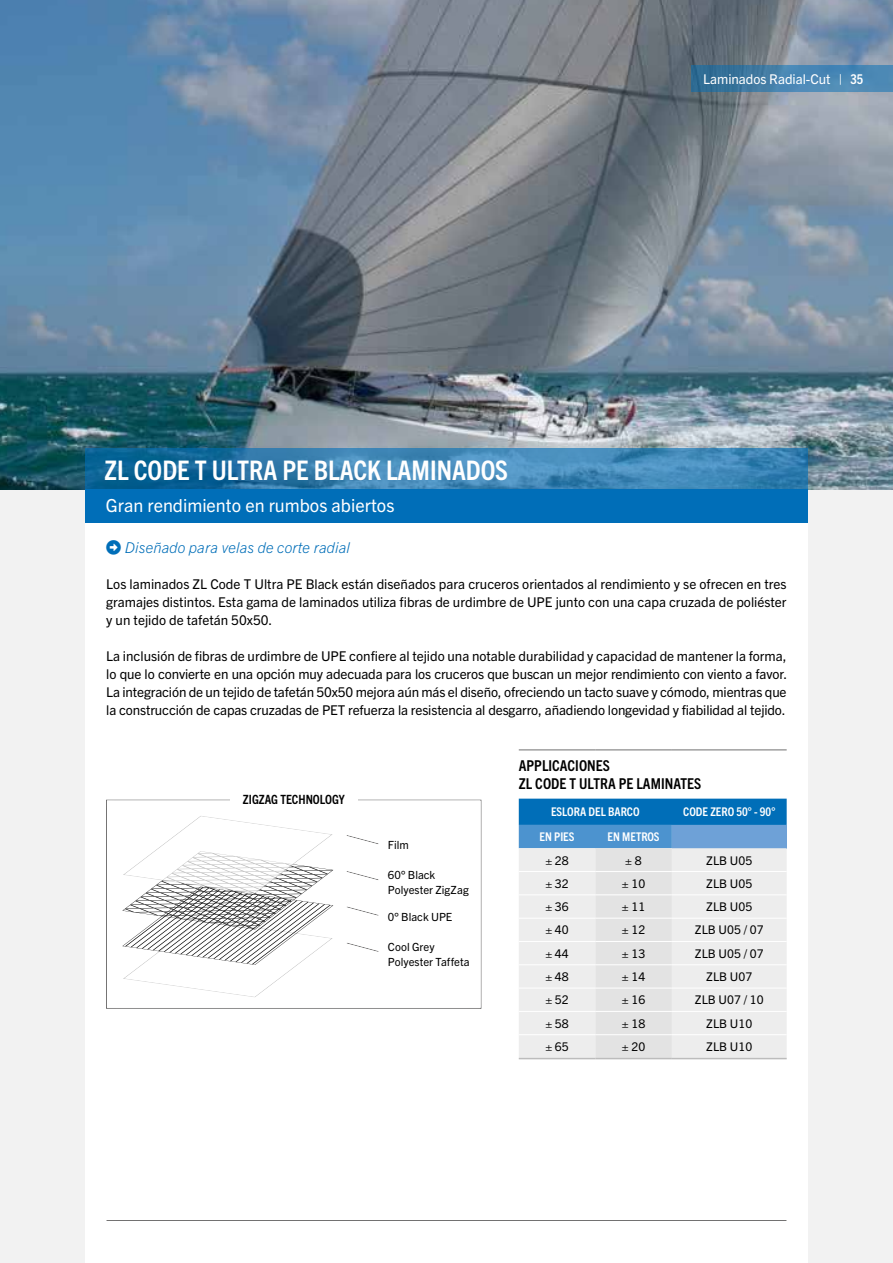
<style>
.page{position:relative;width:893px;height:1263px;background:#f2f2f2}
.page>*{position:absolute;margin:0;border:0;box-sizing:border-box;transform-origin:0 0}
.t1{font:700 condensed 27px "Trade Gothic Next LT Pro";color:#fff}
.t2{font:18px "Trade Gothic Next LT Pro";color:#fff}
.t3{font:700 condensed 15px/18px "Trade Gothic Next LT Pro";letter-spacing:.005em;color:#000}
.t4{font:italic 300 15px "Trade Gothic Next LT Pro";letter-spacing:.01em;color:#006eb8}
.t5{font:13.5px/18px "Trade Gothic Next LT Pro";letter-spacing:-.005em;color:#000;text-align:justify}
.t6{font:13.5px "Trade Gothic Next LT Pro";color:#fff}
.t7{font:700 condensed 12.75px "Trade Gothic Next LT Pro";color:#000}
.t8{font:12px "Trade Gothic Next LT Pro";color:#000}
.t9{font:700 condensed 12px "Trade Gothic Next LT Pro";color:#fff}
.t10{font:11.25px/15px "Trade Gothic Next LT Pro";color:#000}
.s1{font-weight:700;font-stretch:condensed}
</style>
<div class="page">
<div style="left:85px;top:134px;width:723px;height:1129px;background:#fff"></div>
<img style="left:0;top:0;width:893px;height:489px">
<div style="left:85px;top:489px;width:723px;height:34px;background:#006eb8"></div>
<svg style="left:85px;top:449px;width:723px;height:40px;background:#3580b0"></svg>
<svg style="left:122px;top:816px;width:211px;height:181px"></svg>
<div style="left:344px;top:874px;width:35px;height:6px;background:#000;opacity:.75"></div>
<div style="left:344px;top:838px;width:35px;height:6px;background:#000;opacity:.75"></div>
<div style="left:344px;top:909px;width:35px;height:7px;background:#000;opacity:.75"></div>
<div style="left:344px;top:945px;width:35px;height:7px;background:#000;opacity:.75"></div>
<hr style="left:106px;top:1218px;width:681px;height:4px;background:#000;opacity:.75">
<svg style="left:519px;top:799px;width:268px;height:259px;background:#c4d5e2"></svg>
<hr style="left:519px;top:750px;width:76px;height:1px;background:#706f6f">
<hr style="left:595px;top:750px;width:77px;height:1px;background:#706f6f">
<hr style="left:672px;top:750px;width:115px;height:1px;background:#706f6f">
<hr style="left:519px;top:871px;width:76px;height:1px;background:#fff">
<hr style="left:595px;top:871px;width:77px;height:1px;background:#fff">
<hr style="left:672px;top:871px;width:115px;height:1px;background:#fff">
<hr style="left:519px;top:894px;width:76px;height:1px;background:#fff">
<hr style="left:595px;top:894px;width:77px;height:1px;background:#fff">
<hr style="left:672px;top:894px;width:115px;height:1px;background:#fff">
<hr style="left:519px;top:941px;width:76px;height:1px;background:#fff">
<hr style="left:595px;top:941px;width:77px;height:1px;background:#fff">
<hr style="left:672px;top:941px;width:115px;height:1px;background:#fff">
<hr style="left:519px;top:964px;width:76px;height:1px;background:#fff">
<hr style="left:595px;top:964px;width:77px;height:1px;background:#fff">
<hr style="left:672px;top:964px;width:115px;height:1px;background:#fff">
<hr style="left:519px;top:988px;width:76px;height:1px;background:#fff">
<hr style="left:595px;top:988px;width:77px;height:1px;background:#fff">
<hr style="left:672px;top:988px;width:115px;height:1px;background:#fff">
<hr style="left:519px;top:1034px;width:76px;height:1px;background:#fff">
<hr style="left:595px;top:1034px;width:77px;height:1px;background:#fff">
<hr style="left:672px;top:1034px;width:115px;height:1px;background:#fff">
<hr style="left:519px;top:1058px;width:76px;height:1px;background:#bcbcbc">
<hr style="left:595px;top:1058px;width:77px;height:1px;background:#bcbcbc">
<hr style="left:672px;top:1058px;width:115px;height:1px;background:#bcbcbc">
<hr style="left:519px;top:918px;width:76px;height:1px;background:#fff">
<hr style="left:595px;top:918px;width:77px;height:1px;background:#fff">
<hr style="left:672px;top:918px;width:115px;height:1px;background:#fff">
<hr style="left:519px;top:1011px;width:76px;height:1px;background:#fff">
<hr style="left:595px;top:1011px;width:77px;height:1px;background:#fff">
<hr style="left:672px;top:1011px;width:115px;height:1px;background:#fff">
<svg style="left:691px;top:66px;width:202px;height:26px;background:#437faa"></svg>
<h1 class="t1" style="left:105px;top:452px;width:405px">ZL CODE T ULTRA PE BLACK LAMINADOS</h1>
<h2 class="t2" style="left:106px;top:492px;width:290px">Gran rendimiento en rumbos abiertos</h2>
<p class="t6" style="left:703px;top:70px;width:162px">Laminados Radial-Cut | <span class="s1">35</span></p>
<p class="t4" style="left:125px;top:537px;width:226px">Diseñado para velas de corte radial</p>
<p class="t5" style="left:106px;top:574px;width:682px">Los laminados ZL Code T Ultra PE Black están diseñados para cruceros orientados al rendimiento y se ofrecen en tres gramajes distintos. Esta gama de laminados utiliza fibras de urdimbre de UPE junto con una capa cruzada de poliéster y un tejido de tafetán 50x50.</p>
<p class="t5" style="left:106px;top:646px;width:682px">La inclusión de fibras de urdimbre de UPE confiere al tejido una notable durabilidad y capacidad de mantener la forma, lo que lo convierte en una opción muy adecuada para los cruceros que buscan un mejor rendimiento con viento a favor.<br>La integración de un tejido de tafetán 50x50 mejora aún más el diseño, ofreciendo un tacto suave y cómodo, mientras que la construcción de capas cruzadas de PET refuerza la resistencia al desgarro, añadiendo longevidad y fiabilidad al tejido.</p>
<p class="t7" style="left:243px;top:791px;width:103px">ZIGZAG TECHNOLOGY</p>
<p class="t10" style="left:388px;top:836px;width:23px">Film</p>
<p class="t10" style="left:388px;top:866px;width:82px">60° Black<br>Polyester ZigZag</p>
<p class="t10" style="left:388px;top:908px;width:66px">0° Black UPE</p>
<p class="t10" style="left:388px;top:938px;width:83px">Cool Grey<br>Polyester Taffeta</p>
<p class="t3" style="left:519px;top:756px;width:184px">APPLICACIONES<br>ZL CODE T ULTRA PE LAMINATES</p>
<p class="t9" style="left:551px;top:804px;width:90px">ESLORA DEL BARCO</p>
<p class="t9" style="left:683px;top:804px;width:94px">CODE ZERO 50° - 90°</p>
<p class="t9" style="left:540px;top:829px;width:36px">EN PIES</p>
<p class="t9" style="left:607px;top:829px;width:54px">EN METROS</p>
<p class="t8" style="left:545px;top:852px;width:25px">± 28</p>
<p class="t8" style="left:625px;top:852px;width:18px">± 8</p>
<p class="t8" style="left:706px;top:852px;width:48px">ZLB U05</p>
<p class="t8" style="left:545px;top:875px;width:25px">± 32</p>
<p class="t8" style="left:622px;top:875px;width:25px">± 10</p>
<p class="t8" style="left:706px;top:875px;width:48px">ZLB U05</p>
<p class="t8" style="left:545px;top:898px;width:25px">± 36</p>
<p class="t8" style="left:622px;top:898px;width:25px">± 11</p>
<p class="t8" style="left:706px;top:898px;width:48px">ZLB U05</p>
<p class="t8" style="left:545px;top:922px;width:25px">± 40</p>
<p class="t8" style="left:622px;top:922px;width:25px">± 12</p>
<p class="t8" style="left:695px;top:922px;width:70px">ZLB U05 / 07</p>
<p class="t8" style="left:545px;top:945px;width:25px">± 44</p>
<p class="t8" style="left:622px;top:945px;width:25px">± 13</p>
<p class="t8" style="left:695px;top:945px;width:70px">ZLB U05 / 07</p>
<p class="t8" style="left:545px;top:968px;width:25px">± 48</p>
<p class="t8" style="left:622px;top:968px;width:25px">± 14</p>
<p class="t8" style="left:706px;top:968px;width:48px">ZLB U07</p>
<p class="t8" style="left:545px;top:992px;width:25px">± 52</p>
<p class="t8" style="left:622px;top:992px;width:25px">± 16</p>
<p class="t8" style="left:695px;top:992px;width:70px">ZLB U07 / 10</p>
<p class="t8" style="left:545px;top:1015px;width:25px">± 58</p>
<p class="t8" style="left:622px;top:1015px;width:25px">± 18</p>
<p class="t8" style="left:706px;top:1015px;width:48px">ZLB U10</p>
<p class="t8" style="left:545px;top:1038px;width:25px">± 65</p>
<p class="t8" style="left:622px;top:1038px;width:25px">± 20</p>
<p class="t8" style="left:706px;top:1038px;width:48px">ZLB U10</p>
</div>
